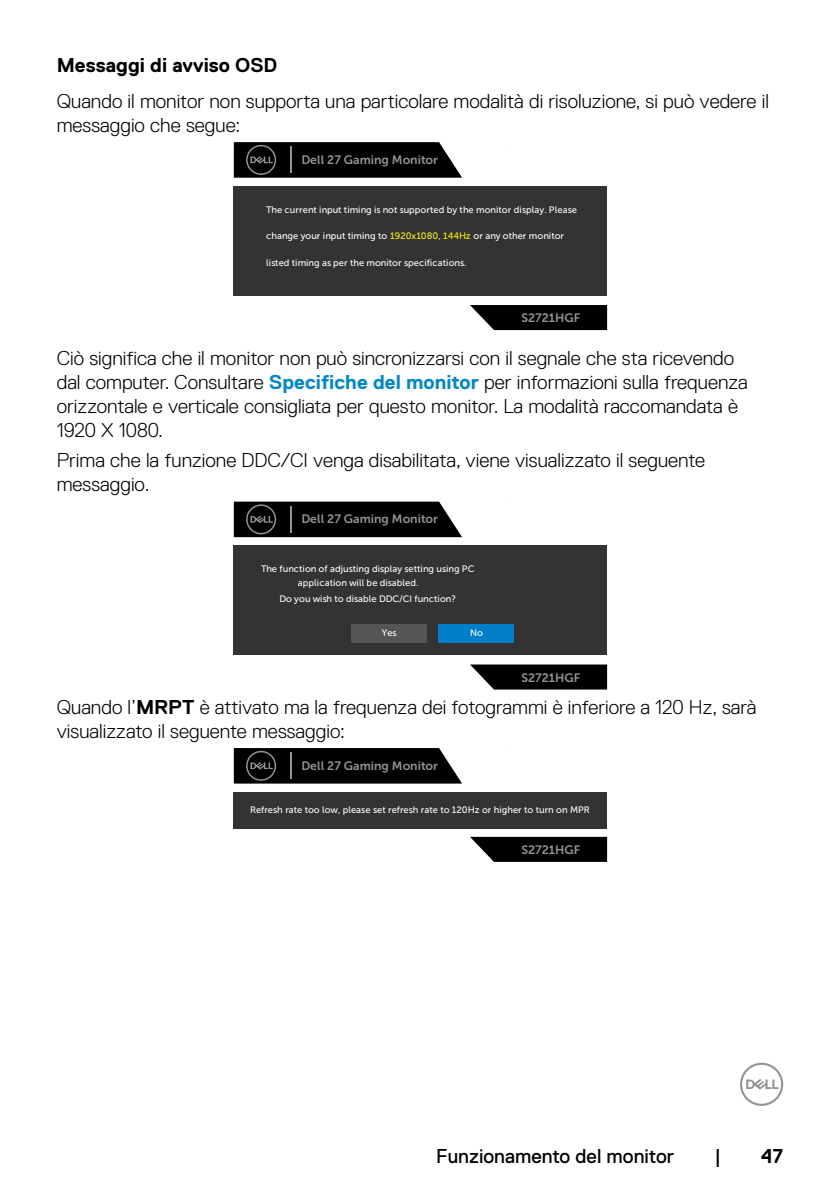
<style>
.page{position:relative;width:840px;height:1191px;background:#fff}
.page>*{position:absolute;margin:0;border:0;box-sizing:border-box;transform-origin:0 0}
.t1{font:300 20px/24px "Dell Replica";color:#000}
.t2{font:20px "Dell Replica";color:#000}
.t3{font:700 20px "Dell Replica";color:#000}
.t4{font:12.2px "Museo Sans For Dell 700";color:#939393}
.t5{font:9.4px/14.4px "Museo Sans For Dell 500";color:#fff}
.s1{color:#fff200}
.s2{font-weight:700;color:#0087cb}
.s3{font-weight:700}
</style>
<div class="page">
<svg style="left:740px;top:1062px;width:42px;height:44px"></svg>
<svg style="left:470px;top:305px;width:136px;height:25px;background:#161616"></svg>
<div style="left:233px;top:186px;width:373px;height:109px;background:#333"></div>
<svg style="left:234px;top:142px;width:228px;height:36px;background:#131313"></svg>
<hr style="left:289px;top:146px;width:2px;height:27px;background:#939393">
<svg style="left:470px;top:664px;width:136px;height:25px;background:#1a1a1a"></svg>
<div style="left:233px;top:545px;width:373px;height:110px;background:#333"></div>
<div style="left:438px;top:624px;width:75px;height:19px;background:#007fc8"></div>
<div style="left:351px;top:624px;width:75px;height:19px;background:#555"></div>
<svg style="left:234px;top:501px;width:228px;height:36px;background:#141414"></svg>
<hr style="left:289px;top:506px;width:2px;height:27px;background:#939393">
<svg style="left:470px;top:837px;width:136px;height:25px;background:#171717"></svg>
<div style="left:233px;top:792px;width:373px;height:36px;background:#333"></div>
<svg style="left:234px;top:748px;width:228px;height:35px;background:#111"></svg>
<hr style="left:289px;top:752px;width:2px;height:27px;background:#939393">
<p class="t3" style="left:57px;top:54px;width:222px">Messaggi di avviso OSD</p>
<p class="t1" style="left:57px;top:89px;width:713px">Quando il monitor non supporta una particolare modalità di risoluzione, si può vedere il messaggio che segue:</p>
<p class="t4" style="left:301px;top:153px;width:138px">Dell 27 Gaming Monitor</p>
<p class="t5" style="left:266px;top:202px;width:312px">The current input timing is not supported by the monitor display. Please</p>
<p class="t5" style="left:266px;top:229px;width:299px">change your input timing to <span class="s1">1920x1080, 144Hz</span> or any other monitor</p>
<p class="t5" style="left:266px;top:255px;width:201px">listed timing as per the monitor specifications.</p>
<p class="t4" style="left:521px;top:311px;width:60px">S2721HGF</p>
<p class="t1" style="left:57px;top:347px;width:692px">Ciò significa che il monitor non può sincronizzarsi con il segnale che sta ricevendo dal computer. Consultare <span class="s2">Specifiche del monitor</span> per informazioni sulla frequenza orizzontale e verticale consigliata per questo monitor. La modalità raccomandata è 1920 X 1080.</p>
<p class="t1" style="left:57px;top:448px;width:649px">Prima che la funzione DDC/CI venga disabilitata, viene visualizzato il seguente messaggio.</p>
<p class="t4" style="left:301px;top:512px;width:138px">Dell 27 Gaming Monitor</p>
<p class="t5" style="left:298px;top:561px;width:178px;text-indent:-37px">The function of adjusting display setting using PC application will be disabled.</p>
<p class="t5" style="left:279px;top:592px;width:178px">Do you wish to disable DDC/CI function?</p>
<p class="t5" style="left:381px;top:626px;width:16px">Yes</p>
<p class="t5" style="left:469px;top:626px;width:14px">No</p>
<p class="t4" style="left:521px;top:670px;width:60px">S2721HGF</p>
<p class="t1" style="left:57px;top:695px;width:700px">Quando l’<span class="s3">MRPT</span> è attivato ma la frequenza dei fotogrammi è inferiore a 120 Hz, sarà visualizzato il seguente messaggio:</p>
<p class="t4" style="left:301px;top:758px;width:138px">Dell 27 Gaming Monitor</p>
<p class="t5" style="left:250px;top:803px;width:341px">Refresh rate too low, please set refresh rate to 120Hz or higher to turn on MPR</p>
<p class="t4" style="left:521px;top:843px;width:60px">S2721HGF</p>
<p class="t2" style="left:436px;top:1144px;width:239px">Funzionamento del monitor</p>
<p class="t2" style="left:714px;top:1144px;width:8px">|</p>
<p class="t3" style="left:760px;top:1144px;width:23px">47</p>
</div>
